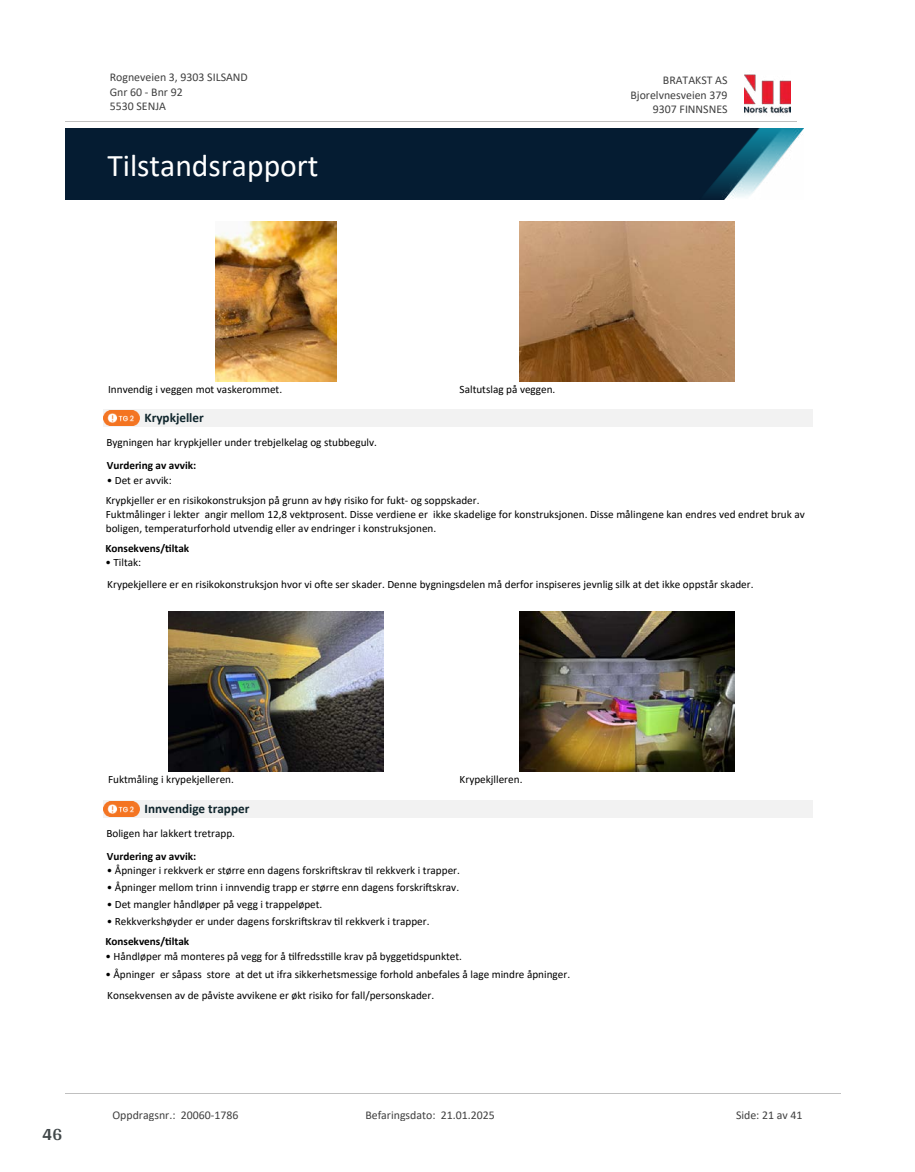
<style>
.page{position:relative;width:915px;height:1172px;background:#fff}
.page>*{position:absolute;margin:0;border:0;box-sizing:border-box;transform-origin:0 0}
.t1{font:31.65px "Calibri";color:#fff}
.t2{font:700 18px "Arya";color:#414749}
.t3{font:700 13.2px "Calibri";color:#0f252c}
.t4{font:11.85px/14.5px "Calibri";color:#404040}
.t5{font:11.25px/21.8px "Calibri";color:#000}
.t6{font:700 11.25px "Calibri";color:#000}
</style>
<div class="page">
<img style="left:215px;top:222px;width:121px;height:160px">
<img style="left:519px;top:222px;width:215px;height:160px">
<div style="left:104px;top:410px;width:708px;height:17px;background:#f2f2f2"></div>
<svg style="left:107px;top:425px;width:29px;height:1px"></svg>
<img style="left:104px;top:410px;width:35px;height:15px">
<img style="left:169px;top:612px;width:214px;height:160px">
<img style="left:519px;top:612px;width:215px;height:160px">
<div style="left:104px;top:800px;width:708px;height:17px;background:#f2f2f2"></div>
<svg style="left:107px;top:816px;width:29px;height:1px"></svg>
<img style="left:104px;top:801px;width:35px;height:15px">
<img style="left:744px;top:74px;width:46px;height:40px">
<hr style="left:65px;top:121px;width:731px;height:1px;background:#c0c0c0">
<img style="left:65px;top:129px;width:738px;height:71px">
<hr style="left:65px;top:1093px;width:775px;height:1px;background:#c0c0c0">
<p class="t4" style="left:110px;top:70px;width:140px">Rogneveien 3, 9303 SILSAND<br>Gnr 60 - Bnr 92<br>5530 SENJA</p>
<p class="t4" style="left:662px;top:73px;width:66px">BRATAKST AS</p>
<p class="t4" style="left:630px;top:87px;width:99px">Bjorelvnesveien 379</p>
<p class="t4" style="left:652px;top:102px;width:76px">9307 FINNSNES</p>
<h1 class="t1" style="left:107px;top:143px;width:213px">Tilstandsrapport</h1>
<p class="t5" style="left:108px;top:378px;width:175px">Innvendig i veggen mot vaskerommet.</p>
<p class="t5" style="left:459px;top:378px;width:97px">Saltutslag på veggen.</p>
<p class="t3" style="left:144px;top:408px;width:61px">Krypkjeller</p>
<p class="t5" style="left:106px;top:431px;width:272px">Bygningen har krypkjeller under trebjelkelag og stubbegulv.</p>
<p class="t6" style="left:107px;top:458px;width:91px">Vurdering av avvik:</p>
<p class="t5" style="left:106px;top:469px;width:375px;line-height:20.7px">• Det er avvik:<br>Krypkjeller er en risikokonstruksjon på grunn av høy risiko for fukt- og soppskader.</p>
<p class="t5" style="left:106px;top:507px;width:700px;line-height:13.6px">Fuktmålinger i lekter angir mellom 12,8 vektprosent. Disse verdiene er ikke skadelige for konstruksjonen. Disse målingene kan endres ved endret bruk av boligen, temperaturforhold utvendig eller av endringer i konstruksjonen.</p>
<p class="t6" style="left:105px;top:540px;width:85px">Konsekvens/琀椀ltak</p>
<p class="t5" style="left:105px;top:551px;width:649px">• Tiltak:<br>Krypekjellere er en risikokonstruksjon hvor vi o昀琀e ser skader. Denne bygningsdelen må derfor inspiseres jevnlig silk at det ikke oppstår skader.</p>
<h2 class="t2" style="left:43px;top:1123px;width:21px">46</h2>
<p class="t5" style="left:108px;top:768px;width:127px">Fuktmåling i krypekjelleren.</p>
<p class="t5" style="left:459px;top:768px;width:64px">Krypekjlleren.</p>
<p class="t3" style="left:144px;top:799px;width:106px">Innvendige trapper</p>
<p class="t5" style="left:106px;top:822px;width:130px">Boligen har lakkert tretrapp.</p>
<p class="t6" style="left:107px;top:848px;width:91px">Vurdering av avvik:</p>
<p class="t5" style="left:107px;top:859px;width:354px">• Åpninger i rekkverk er større enn dagens forskri昀琀skrav 琀椀l rekkverk i trapper.</p>
<p class="t5" style="left:107px;top:876px;width:354px">• Åpninger mellom trinn i innvendig trapp er større enn dagens forskri昀琀skrav.</p>
<p class="t5" style="left:107px;top:893px;width:217px">• Det mangler håndløper på vegg i trappeløpet.</p>
<p class="t5" style="left:107px;top:910px;width:324px">• Rekkverkshøyder er under dagens forskri昀琀skrav 琀椀l rekkverk i trapper.</p>
<p class="t6" style="left:105px;top:934px;width:85px">Konsekvens/琀椀ltak</p>
<p class="t5" style="left:105px;top:945px;width:358px">• Håndløper må monteres på vegg for å 琀椀lfredss琀椀lle krav på bygge琀椀dspunktet.</p>
<p class="t5" style="left:105px;top:962px;width:466px">• Åpninger er såpass store at det ut ifra sikkerhetsmessige forhold anbefales å lage mindre åpninger.<br>Konsekvensen av de påviste avvikene er økt risiko for fall/personskader.</p>
<p class="t4" style="left:112px;top:1107px;width:127px">Oppdragsnr.: 20060-1786</p>
<p class="t4" style="left:365px;top:1107px;width:131px">Befaringsdato: 21.01.2025</p>
<p class="t4" style="left:735px;top:1107px;width:68px">Side: 21 av 41</p>
</div>
